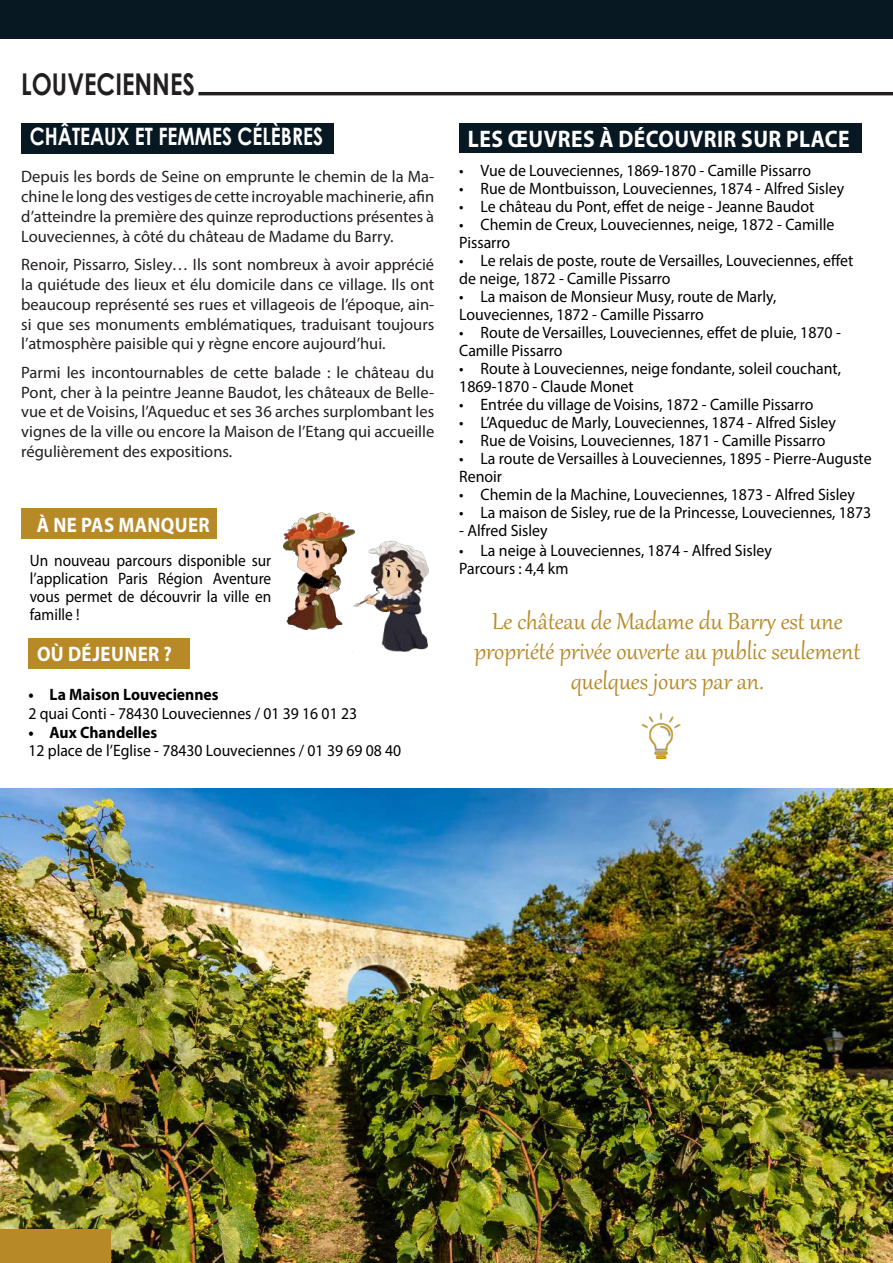
<style>
.page{position:relative;width:893px;height:1263px;background:#fff}
.page>*{position:absolute;margin:0;border:0;box-sizing:border-box;transform-origin:0 0}
.t1{font:700 30px "Century Gothic";color:#231f20;scale:.8 1}
.t2{font:28.5px/30px "Gabriola";color:#b78927;text-align:center}
.t3{font:700 24px "Myriad Pro";letter-spacing:.02em;color:#fff;scale:.9 1}
.t4{font:700 24px "Century Gothic";color:#fff;scale:.8 1}
.t5{font:700 21px "Myriad Pro";letter-spacing:.02em;color:#fff;scale:.9 1}
.t6{font:16.5px/18px "Myriad Pro";color:#000002;scale:.96 1}
.t7{font:16.5px/19.8px "Myriad Pro";color:#231e1f;text-align:justify}
.t8{font:16.5px/18px "Myriad Pro";color:#000002;text-align:justify;scale:.93 1}
.t9{font:16.5px "Myriad Pro";color:#000002;scale:.95 1}
.t10{font:700 16.5px "Myriad Pro";color:#000002;scale:.95 1}
</style>
<div class="page">
<div style="left:0;top:0;width:893px;height:38px;background:#071822"></div>
<div style="left:21px;top:509px;width:196px;height:30px;background:#b78927"></div>
<div style="left:21px;top:123px;width:313px;height:30px;background:#071822"></div>
<div style="left:459px;top:123px;width:403px;height:30px;background:#071822"></div>
<img style="left:641px;top:713px;width:40px;height:45px">
<hr style="left:198px;top:92px;width:695px;height:3px;background:#231f20">
<img style="left:1px;top:789px;width:892px;height:474px">
<div style="left:0;top:1230px;width:111px;height:33px;background:#b78927"></div>
<img style="left:283px;top:512px;width:72px;height:117px">
<img style="left:352px;top:535px;width:77px;height:116px">
<div style="left:28px;top:638px;width:162px;height:30px;background:#b78927"></div>
<h1 class="t1" style="left:21px;top:62px;width:219px">LOUVECIENNES</h1>
<h3 class="t4" style="left:30px;top:119px;width:368px">CHÂTEAUX ET FEMMES CÉLÈBRES</h3>
<p class="t7" style="left:21px;top:167px;width:414px">Depuis les bords de Seine on emprunte le chemin de la Ma&shy;chine le long des vestiges de cette incroyable machinerie, afin d’atteindre la première des quinze reproductions présentes à Louveciennes, à côté du château de Madame du Barry.</p>
<p class="t7" style="left:21px;top:254px;width:414px">Renoir, Pissarro, Sisley… Ils sont nombreux à avoir apprécié la quiétude des lieux et élu domicile dans ce village. Ils ont beaucoup représenté ses rues et villageois de l’époque, ain&shy;si que ses monuments emblématiques, traduisant toujours l’atmosphère paisible qui y règne encore aujourd’hui.</p>
<p class="t7" style="left:21px;top:362px;width:415px">Parmi les incontournables de cette balade : le château du Pont, cher à la peintre Jeanne Baudot, les châteaux de Belle&shy;vue et de Voisins, l’Aqueduc et ses 36 arches surplombant les vignes de la ville ou encore la Maison de l’Etang qui accueille régulièrement des expositions.</p>
<p class="t5" style="left:37px;top:511px;width:194px">À NE PAS MANQUER</p>
<p class="t8" style="left:30px;top:551px;width:261px">Un nouveau parcours disponible sur l’application Paris Région Aventure vous permet de découvrir la ville en famille !</p>
<p class="t5" style="left:37px;top:640px;width:151px">OÙ DÉJEUNER ?</p>
<p class="t10" style="left:28px;top:684px;width:202px">• La Maison Louveciennes</p>
<p class="t9" style="left:28px;top:703px;width:348px">2 quai Conti - 78430 Louveciennes / 01 39 16 01 23</p>
<p class="t10" style="left:28px;top:722px;width:137px">• Aux Chandelles</p>
<p class="t9" style="left:28px;top:741px;width:394px">12 place de l’Eglise - 78430 Louveciennes / 01 39 69 08 40</p>
<h3 class="t3" style="left:468px;top:123px;width:425px">LES ŒUVRES À DÉCOUVRIR SUR PLACE</h3>
<p class="t6" style="left:459px;top:161px;width:368px">• Vue de Louveciennes, 1869-1870 - Camille Pissarro</p>
<p class="t6" style="left:459px;top:179px;width:403px">• Rue de Montbuisson, Louveciennes, 1874 - Alfred Sisley</p>
<p class="t6" style="left:459px;top:197px;width:371px">• Le château du Pont, effet de neige - Jeanne Baudot</p>
<p class="t6" style="left:459px;top:215px;width:392px">• Chemin de Creux, Louveciennes, neige, 1872 - Camille<br>Pissarro</p>
<p class="t6" style="left:459px;top:251px;width:412px">• Le relais de poste, route de Versailles, Louveciennes, effet de neige, 1872 - Camille Pissarro</p>
<p class="t6" style="left:459px;top:287px;width:332px">• La maison de Monsieur Musy, route de Marly,<br>Louveciennes, 1872 - Camille Pissarro</p>
<p class="t6" style="left:459px;top:323px;width:399px">• Route de Versailles, Louveciennes, effet de pluie, 1870 -<br>Camille Pissarro</p>
<p class="t6" style="left:459px;top:359px;width:399px">• Route à Louveciennes, neige fondante, soleil couchant,<br>1869-1870 - Claude Monet</p>
<p class="t6" style="left:459px;top:395px;width:371px">• Entrée du village de Voisins, 1872 - Camille Pissarro</p>
<p class="t6" style="left:459px;top:413px;width:394px">• L’Aqueduc de Marly, Louveciennes, 1874 - Alfred Sisley</p>
<p class="t6" style="left:459px;top:431px;width:383px">• Rue de Voisins, Louveciennes, 1871 - Camille Pissarro</p>
<p class="t6" style="left:459px;top:449px;width:431px">• La route de Versailles à Louveciennes, 1895 - Pierre-Auguste<br>Renoir</p>
<p class="t6" style="left:459px;top:485px;width:414px">• Chemin de la Machine, Louveciennes, 1873 - Alfred Sisley</p>
<p class="t6" style="left:459px;top:503px;width:431px">• La maison de Sisley, rue de la Princesse, Louveciennes, 1873</p>
<p class="t6" style="left:459px;top:521px;width:94px">- Alfred Sisley</p>
<p class="t6" style="left:459px;top:541px;width:327px">• La neige à Louveciennes, 1874 - Alfred Sisley<br>Parcours : 4,4 km</p>
<h2 class="t2" style="left:474px;top:604px;width:387px">Le château de Madame du Barry est une propriété privée ouverte au public seulement quelques jours par an.</h2>
</div>
